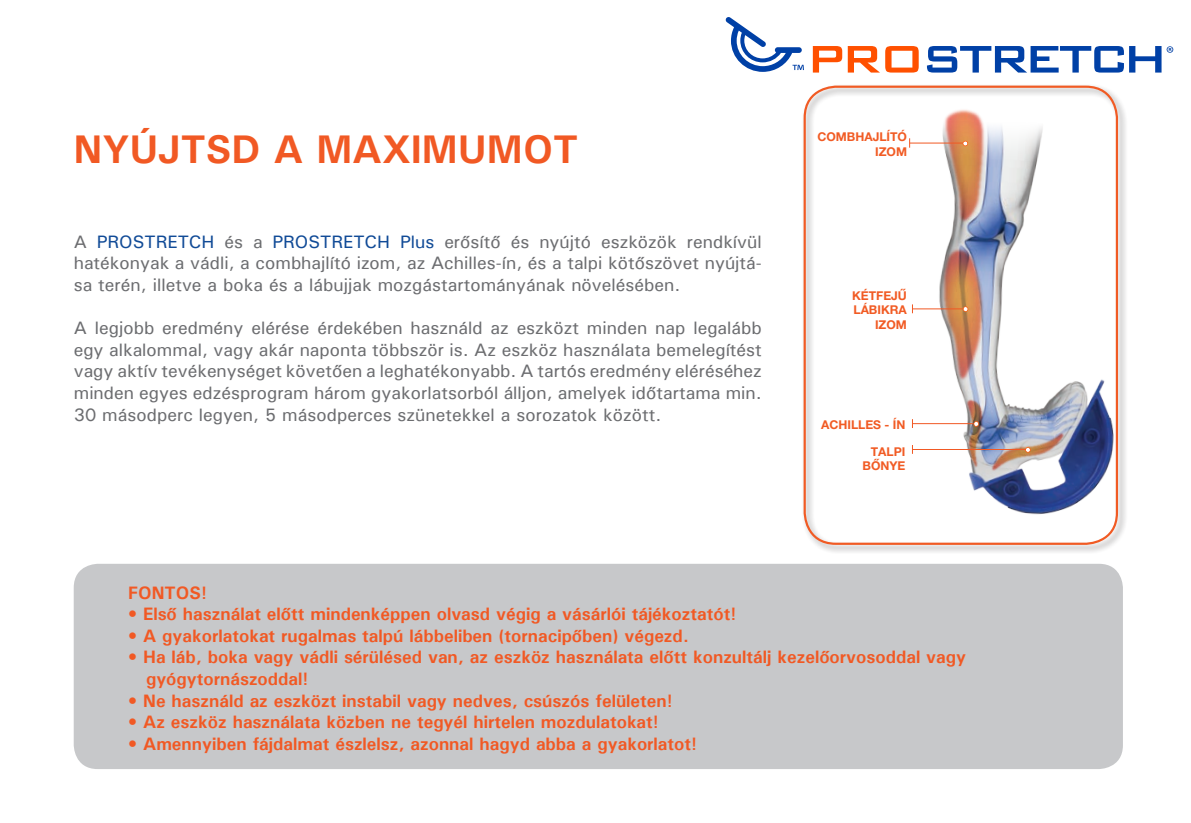
<style>
.page{position:relative;width:1191px;height:823px;background:#fff}
.page>*{position:absolute;margin:0;border:0;box-sizing:border-box;transform-origin:0 0}
.t1{font:700 40px "Univers";color:#f15924}
.t2{font:500 18px/21.6px "Univers";color:#6c6d70;text-align:justify}
.t3{font:700 18px "Univers";color:#f15924}
.t4{font:700 12.2px/14.6px "Helvetica Neue LT Pro";color:#f15b24;text-align:right}
.s1{color:#114b97}
</style>
<div class="page">
<svg style="left:813px;top:46px;width:105px;height:26px"></svg>
<svg style="left:725px;top:17px;width:79px;height:55px"></svg>
<svg style="left:927px;top:46px;width:246px;height:26px"></svg>
<div style="left:801px;top:84px;width:327px;height:470px;background:#231f20;opacity:.5"></div>
<div style="left:74px;top:563px;width:1049px;height:205px;background:#c7c8ca;border-radius:24px"></div>
<img style="left:910px;top:104px;width:218px;height:420px">
<img style="left:919px;top:226px;width:87px;height:177px">
<img style="left:921px;top:87px;width:86px;height:158px">
<img style="left:967px;top:408px;width:121px;height:87px">
<img style="left:942px;top:375px;width:65px;height:116px">
<svg style="left:1025px;top:446px;width:6px;height:6px"></svg>
<svg style="left:973px;top:420px;width:6px;height:7px"></svg>
<svg style="left:962px;top:140px;width:6px;height:6px"></svg>
<svg style="left:962px;top:306px;width:6px;height:6px"></svg>
<hr style="left:909px;top:143px;width:53px;height:1px;background:#f15924">
<hr style="left:912px;top:308px;width:50px;height:1px;background:#f15924">
<hr style="left:912px;top:423px;width:61px;height:1px;background:#f15924">
<hr style="left:912px;top:449px;width:114px;height:1px;background:#f15924">
<p class="t1" style="left:74px;top:123px;width:506px">NYÚJTSD A MAXIMUMOT</p>
<p class="t2" style="left:74px;top:230px;width:689px">A <span class="s1">PROSTRETCH</span> és a <span class="s1">PROSTRETCH Plus</span> erősítő és nyújtó eszközök rendkívül hatékonyak a vádli, a combhajlító izom, az Achilles-ín, és a talpi kötőszövet nyújtá&shy;sa terén, illetve a boka és a lábujjak mozgástartományának növelésében.</p>
<p class="t2" style="left:74px;top:316px;width:689px">A legjobb eredmény elérése érdekében használd az eszközt minden nap legalább egy alkalommal, vagy akár naponta többször is. Az eszköz használata bemelegítést vagy aktív tevékenységet követően a leghatékonyabb. A tartós eredmény eléréséhez minden egyes edzésprogram három gyakorlatsorból álljon, amelyek időtartama min.<br>30 másodperc legyen, 5 másodperces szünetekkel a sorozatok között.</p>
<p class="t4" style="left:817px;top:129px;width:91px">COMBHAJLÍTÓ<br>IZOM</p>
<p class="t4" style="left:852px;top:287px;width:56px">KÉTFEJŰ</p>
<p class="t4" style="left:853px;top:302px;width:55px">LÁBIKRA</p>
<p class="t4" style="left:875px;top:317px;width:33px">IZOM</p>
<p class="t4" style="left:821px;top:417px;width:86px">ACHILLES - ÍN</p>
<p class="t4" style="left:871px;top:443px;width:36px">TALPI</p>
<p class="t4" style="left:862px;top:458px;width:44px">BŐNYE</p>
<p class="t3" style="left:128px;top:580px;width:81px">FONTOS!</p>
<p class="t3" style="left:128px;top:602px;width:610px">• Első használat előtt mindenképpen olvasd végig a vásárlói tájékoztatót!</p>
<p class="t3" style="left:128px;top:623px;width:562px">• A gyakorlatokat rugalmas talpú lábbeliben (tornacipőben) végezd.</p>
<p class="t3" style="left:128px;top:645px;width:839px">• Ha láb, boka vagy vádli sérülésed van, az eszköz használata előtt konzultálj kezelőorvosoddal vagy</p>
<p class="t3" style="left:146px;top:667px;width:164px">gyógytornászoddal!</p>
<p class="t3" style="left:128px;top:688px;width:546px">• Ne használd az eszközt instabil vagy nedves, csúszós felületen!</p>
<p class="t3" style="left:128px;top:710px;width:532px">• Az eszköz használata közben ne tegyél hirtelen mozdulatokat!</p>
<p class="t3" style="left:128px;top:731px;width:570px">• Amennyiben fájdalmat észlelsz, azonnal hagyd abba a gyakorlatot!</p>
</div>
